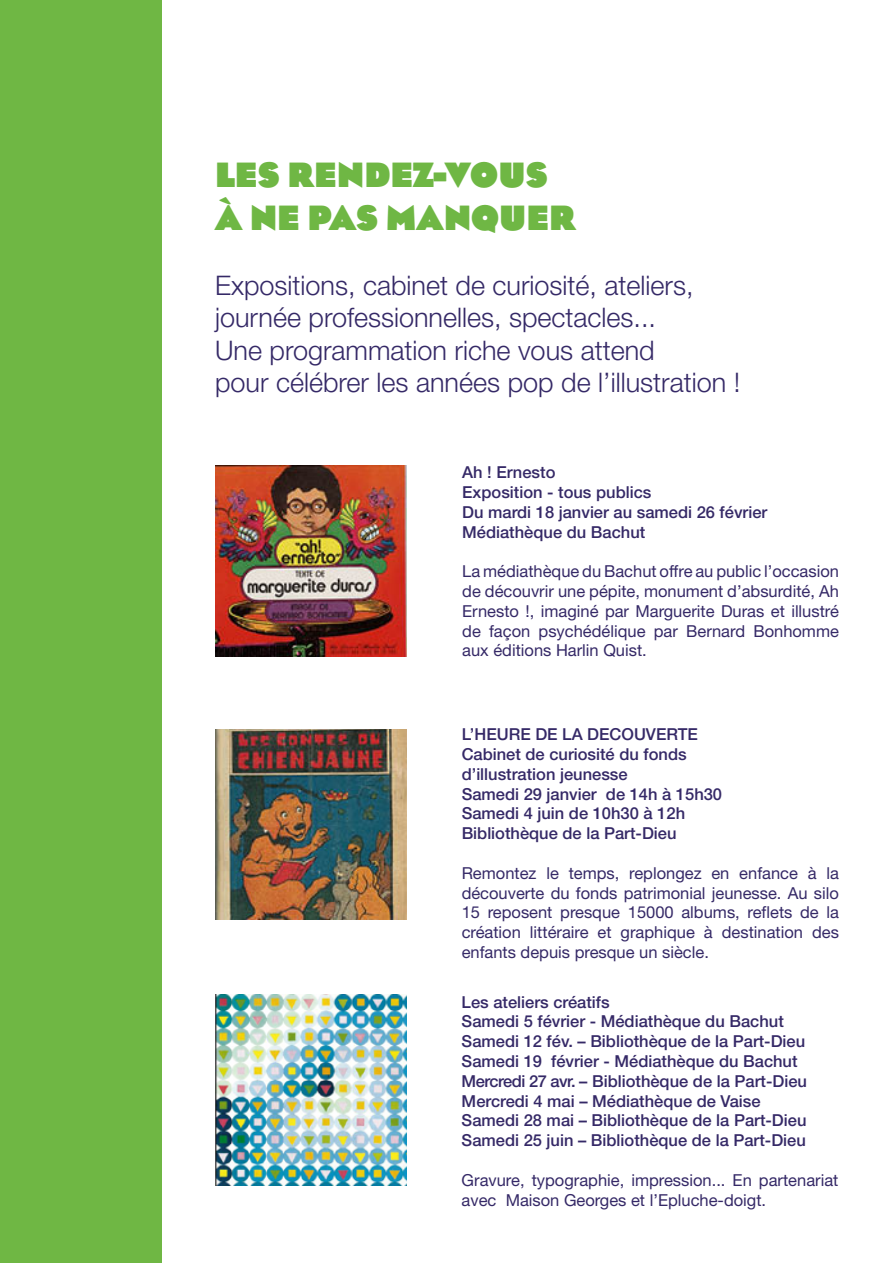
<style>
.page{position:relative;width:893px;height:1263px;background:#fff}
.page>*{position:absolute;margin:0;border:0;box-sizing:border-box;transform-origin:0 0}
.t1{font:900 36px/43.2px "Eagle";color:#6fb744}
.t2{font:27px/32.4px "Helvetica Neue LT 45 Lt";color:#352967}
.t3{font:16.5px/19.8px "Helvetica Neue LT 65 Md";color:#352967}
.t4{font:16.5px/19.8px "Helvetica Neue LT 55 Rm";color:#352967;text-align:justify}
</style>
<div class="page">
<div style="left:0;top:0;width:162px;height:1263px;background:#6fb744"></div>
<img style="left:216px;top:466px;width:190px;height:190px">
<img style="left:215px;top:730px;width:191px;height:189px">
<img style="left:215px;top:994px;width:191px;height:192px">
<h1 class="t1" style="left:215px;top:153px;width:362px">LES RENDEZ-VOUS<br>À NE PAS MANQUER</h1>
<h2 class="t2" style="left:215px;top:268px;width:527px">Expositions, cabinet de curiosité, ateliers, journée professionnelles, spectacles...<br>Une programmation riche vous attend<br>pour célébrer les années pop de l’illustration !</h2>
<p class="t3" style="left:462px;top:462px;width:307px">Ah ! Ernesto<br>Exposition - tous publics<br>Du mardi 18 janvier au samedi 26 février<br>Médiathèque du Bachut</p>
<p class="t4" style="left:462px;top:561px;width:378px">La médiathèque du Bachut offre au public l’occasion de découvrir une pépite, monument d’absurdité, Ah Ernesto !, imaginé par Marguerite Duras et illustré de façon psychédélique par Bernard Bonhomme aux éditions Harlin Quist.</p>
<p class="t3" style="left:462px;top:724px;width:262px">L’HEURE DE LA DECOUVERTE<br>Cabinet de curiosité du fonds d’illustration jeunesse<br>Samedi 29 janvier de 14h à 15h30<br>Samedi 4 juin de 10h30 à 12h<br>Bibliothèque de la Part-Dieu</p>
<p class="t4" style="left:462px;top:863px;width:379px">Remontez le temps, replongez en enfance à la découverte du fonds patrimonial jeunesse. Au silo 15 reposent presque 15000 albums, reflets de la création littéraire et graphique à destination des enfants depuis presque un siècle.</p>
<p class="t3" style="left:462px;top:991px;width:347px">Les ateliers créatifs<br>Samedi 5 février - Médiathèque du Bachut Samedi 12 fév. – Bibliothèque de la Part-Dieu Samedi 19 février - Médiathèque du Bachut Mercredi 27 avr. – Bibliothèque de la Part-Dieu Mercredi 4 mai – Médiathèque de Vaise Samedi 28 mai – Bibliothèque de la Part-Dieu Samedi 25 juin – Bibliothèque de la Part-Dieu</p>
<p class="t4" style="left:462px;top:1169px;width:378px">Gravure, typographie, impression... En partenariat avec Maison Georges et l’Epluche-doigt.</p>
</div>
